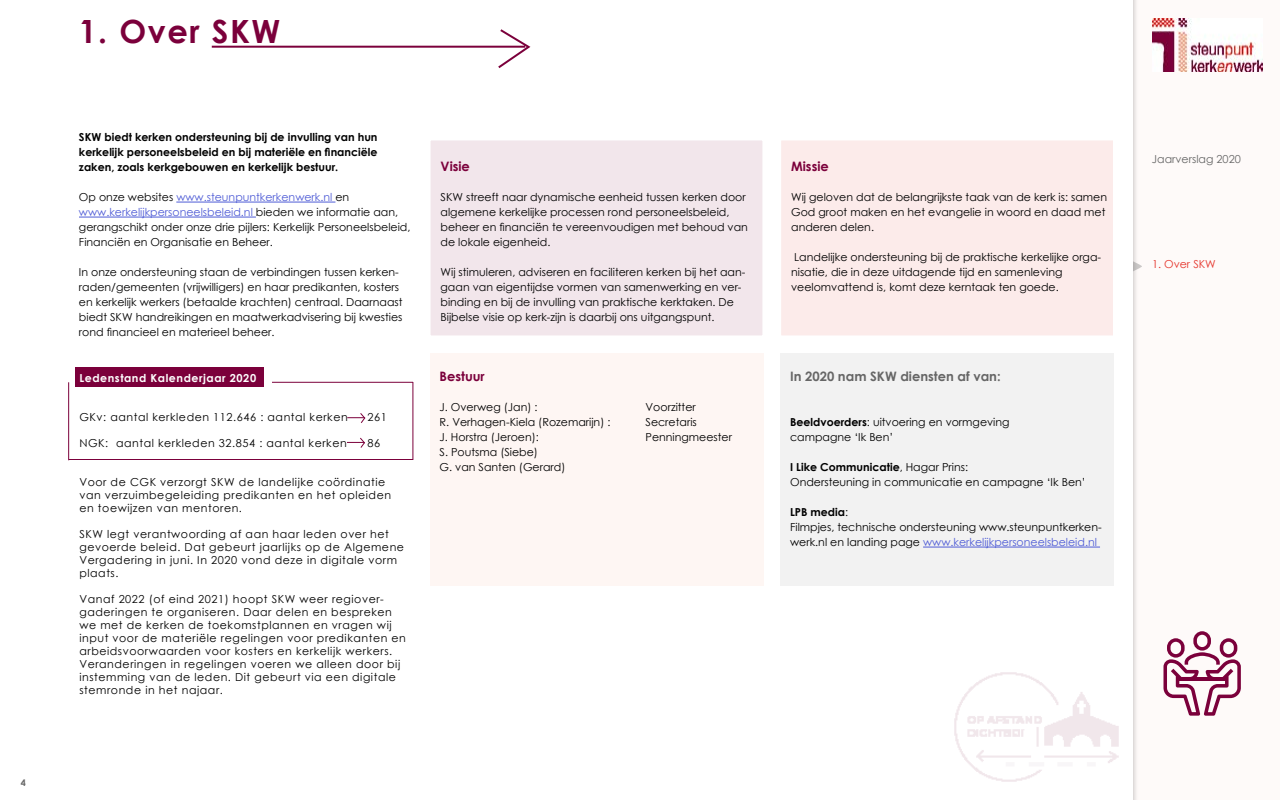
<style>
.page{position:relative;width:1280px;height:800px;background:#fff}
.page>*{position:absolute;margin:0;border:0;box-sizing:border-box;transform-origin:0 0}
.t1{font:700 32px "Century Gothic";letter-spacing:.05em;color:#7b003b}
.t2{font:700 13px "Century Gothic";color:#666}
.t3{font:700 13px "Century Gothic";color:#7b003b}
.t4{font:11px/15px "Century Gothic";color:#000}
.t5{font:11px/13px "Century Gothic";letter-spacing:.05em;color:#000}
.t6{font:700 11px/15px "Century Gothic";color:#000;text-align:justify}
.t7{font:700 11px "Century Gothic";letter-spacing:.05em;color:#fff}
.t8{font:11px "Century Gothic";color:#666}
.t9{font:11px "Century Gothic";color:#e5352c}
.t10{font:700 9px "Century Gothic";color:#666}
.s1{color:#4f5cd6}
.s2{font-weight:700}
</style>
<div class="page">
<div style="left:1124px;top:0;width:156px;height:800px;background:#fefaf9"></div>
<img style="left:1152px;top:19px;width:111px;height:52px">
<img style="left:954px;top:672px;width:165px;height:110px">
<div style="left:75px;top:368px;width:189px;height:19px;background:#7b003b"></div>
<svg style="left:1164px;top:631px;width:77px;height:85px"></svg>
<hr style="left:176px;top:202px;width:159px;height:1px;background:#4f5cd6">
<hr style="left:79px;top:217px;width:177px;height:1px;background:#4f5cd6">
<div style="left:780px;top:353px;width:334px;height:233px;background:#f2f2f2"></div>
<hr style="left:923px;top:547px;width:177px;height:1px;background:#4f5cd6">
<div style="left:780px;top:139px;width:334px;height:197px;background:#fcebea"></div>
<div style="left:779px;top:138px;width:336px;height:199px;border:2px solid #fff"></div>
<div style="left:430px;top:139px;width:333px;height:197px;background:#f2e6eb"></div>
<div style="left:429px;top:138px;width:335px;height:199px;border:2px solid #fff"></div>
<div style="left:430px;top:353px;width:333px;height:233px;background:#fef6f3"></div>
<svg style="left:1133px;top:261px;width:9px;height:10px"></svg>
<svg style="left:347px;top:437px;width:18px;height:11px"></svg>
<svg style="left:347px;top:413px;width:19px;height:10px"></svg>
<svg style="left:211px;top:29px;width:320px;height:39px"></svg>
<hr style="left:272px;top:382px;width:141px;height:1px;background:#7b003b">
<hr style="left:69px;top:459px;width:344px;height:1px;background:#7b003b">
<hr style="left:412px;top:382px;width:1px;height:78px;background:#7b003b">
<hr style="left:68px;top:382px;width:1px;height:78px;background:#7b003b">
<p class="t10" style="left:21px;top:776px;width:7px">4</p>
<h1 class="t1" style="left:79px;top:7px;width:203px">1. Over SKW</h1>
<p class="t6" style="left:79px;top:129px;width:300px">SKW biedt kerken ondersteuning bij de invulling van hun kerkelijk personeelsbeleid en bij materiële en financiële zaken, zoals kerkgebouwen en kerkelijk bestuur.</p>
<p class="t4" style="left:79px;top:189px;width:333px">Op onze websites <span class="s1">www.steunpuntkerkenwerk.nl</span> en <span class="s1">www.kerkelijkpersoneelsbeleid.nl</span> bieden we informatie aan, gerangschikt onder onze drie pijlers: Kerkelijk Personeelsbeleid, Financiën en Organisatie en Beheer.</p>
<p class="t4" style="left:79px;top:264px;width:325px">In onze ondersteuning staan de verbindingen tussen kerken&shy;raden/gemeenten (vrijwilligers) en haar predikanten, kosters en kerkelijk werkers (betaalde krachten) centraal. Daarnaast biedt SKW handreikingen en maatwerkadvisering bij kwesties rond financieel en materieel beheer.</p>
<p class="t7" style="left:79px;top:369px;width:178px">Ledenstand Kalenderjaar 2020</p>
<p class="t5" style="left:79px;top:410px;width:270px">GKv: aantal kerkleden 112.646 : aantal kerken</p>
<p class="t4" style="left:367px;top:409px;width:21px">261</p>
<p class="t5" style="left:79px;top:436px;width:269px">NGK: aantal kerkleden 32.854 : aantal kerken</p>
<p class="t4" style="left:367px;top:435px;width:14px">86</p>
<p class="t5" style="left:79px;top:475px;width:313px">Voor de CGK verzorgt SKW de landelijke coördinatie van verzuimbegeleiding predikanten en het opleiden en toewijzen van mentoren.</p>
<p class="t5" style="left:79px;top:527px;width:326px">SKW legt verantwoording af aan haar leden over het gevoerde beleid. Dat gebeurt jaarlijks op de Algemene Vergadering in juni. In 2020 vond deze in digitale vorm plaats.</p>
<p class="t5" style="left:79px;top:592px;width:328px">Vanaf 2022 (of eind 2021) hoopt SKW weer regiover&shy;gaderingen te organiseren. Daar delen en bespreken we met de kerken de toekomstplannen en vragen wij input voor de materiële regelingen voor predikanten en arbeidsvoorwaarden voor kosters en kerkelijk werkers.<br>Veranderingen in regelingen voeren we alleen door bij instemming van de leden. Dit gebeurt via een digitale stemronde in het najaar.</p>
<p class="t3" style="left:441px;top:156px;width:31px">Visie</p>
<p class="t4" style="left:441px;top:189px;width:309px">SKW streeft naar dynamische eenheid tussen kerken door algemene kerkelijke processen rond personeelsbeleid, beheer en financiën te vereenvoudigen met behoud van de lokale eigenheid.</p>
<p class="t4" style="left:441px;top:264px;width:306px">Wij stimuleren, adviseren en faciliteren kerken bij het aan&shy;gaan van eigentijdse vormen van samenwerking en ver&shy;binding en bij de invulling van praktische kerktaken. De Bijbelse visie op kerk-zijn is daarbij ons uitgangspunt.</p>
<p class="t3" style="left:440px;top:366px;width:47px">Bestuur</p>
<p class="t4" style="left:440px;top:399px;width:99px">J. Overweg (Jan) :</p>
<p class="t4" style="left:646px;top:399px;width:52px">Voorzitter</p>
<p class="t4" style="left:440px;top:414px;width:172px">R. Verhagen-Kiela (Rozemarijn) :</p>
<p class="t4" style="left:646px;top:414px;width:53px">Secretaris</p>
<p class="t4" style="left:440px;top:429px;width:101px">J. Horstra (Jeroen):</p>
<p class="t4" style="left:646px;top:429px;width:88px">Penningmeester</p>
<p class="t4" style="left:440px;top:444px;width:127px">S. Poutsma (Siebe)<br>G. van Santen (Gerard)</p>
<p class="t3" style="left:791px;top:156px;width:39px">Missie</p>
<p class="t4" style="left:791px;top:189px;width:317px">Wij geloven dat de belangrijkste taak van de kerk is: samen<br>God groot maken en het evangelie in woord en daad met anderen delen.</p>
<p class="t4" style="left:791px;top:249px;width:312px">Landelijke ondersteuning bij de praktische kerkelijke orga&shy;nisatie, die in deze uitdagende tijd en samenleving veelomvattend is, komt deze kerntaak ten goede.</p>
<p class="t2" style="left:790px;top:366px;width:212px">In 2020 nam SKW diensten af van:</p>
<p class="t4" style="left:790px;top:414px;width:221px"><span class="s2">Beeldvoerders</span>: uitvoering en vormgeving campagne ‘Ik Ben’</p>
<p class="t4" style="left:790px;top:459px;width:297px"><span class="s2">I Like Communicatie</span>, Hagar Prins:<br>Ondersteuning in communicatie en campagne ‘Ik Ben’</p>
<p class="t4" style="left:790px;top:504px;width:313px"><span class="s2">LPB media</span>:<br>Filmpjes, technische ondersteuning www.steunpuntkerken&shy;werk.nl en landing page <span class="s1">www.kerkelijkpersoneelsbeleid.nl</span></p>
<p class="t8" style="left:1152px;top:151px;width:91px">Jaarverslag 2020</p>
<p class="t9" style="left:1152px;top:257px;width:65px">1. Over SKW</p>
</div>
